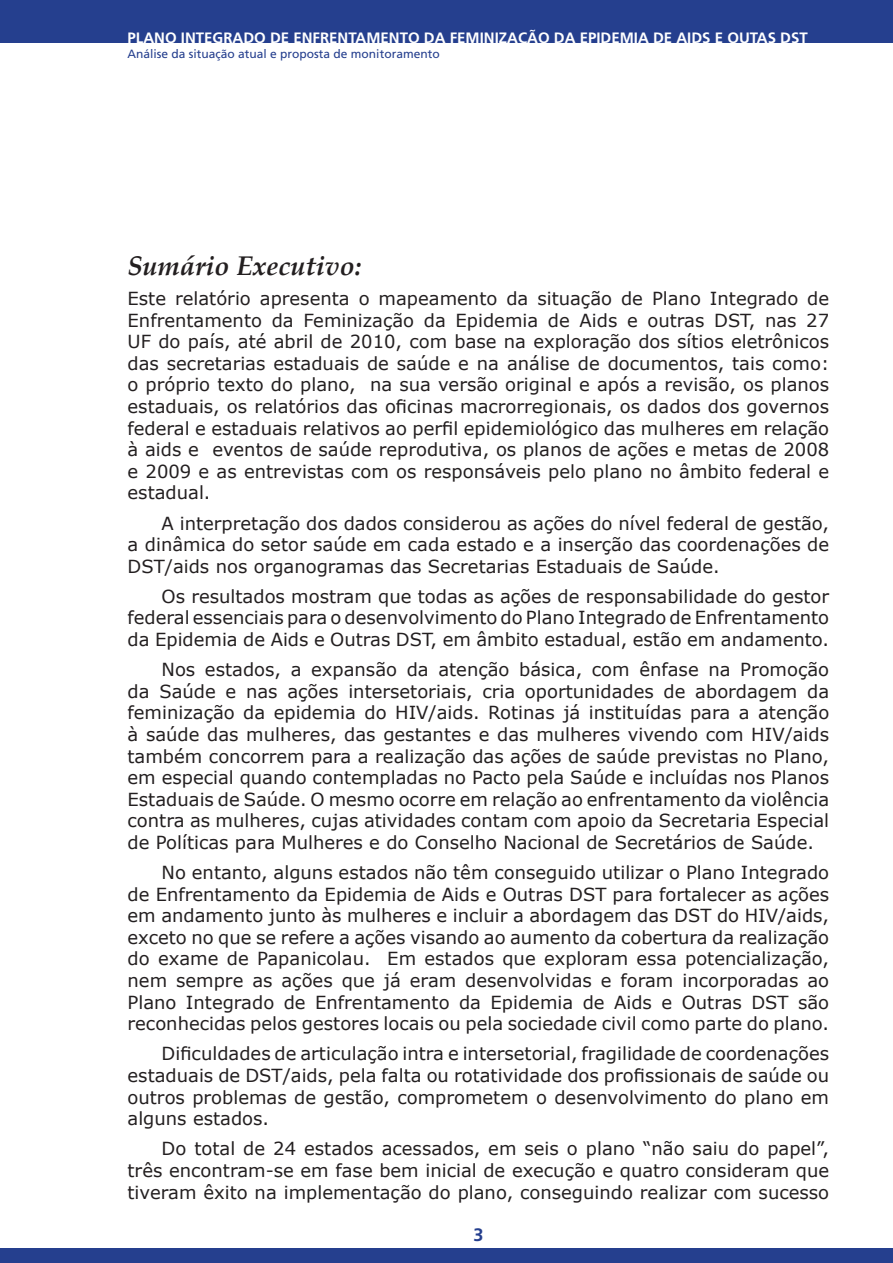
<style>
.page{position:relative;width:893px;height:1263px;background:#fff}
.page>*{position:absolute;margin:0;border:0;box-sizing:border-box;transform-origin:0 0}
.t1{font:italic 700 27px "Palatino Linotype";color:#231f20}
.t2{font:18px/21.6px "Verdana";color:#231f20;text-align:justify}
.t3{font:700 18px "Frutiger LT Std";color:#253f8e}
.t4{font:700 15px "Frutiger LT Std";color:#fff}
.t5{font:12px "Frutiger LT Std";color:#253f8e}
</style>
<div class="page">
<div style="left:0;top:0;width:893px;height:43px;background:#253f8e"></div>
<div style="left:0;top:1248px;width:893px;height:15px;background:#253f8e"></div>
<p class="t4" style="left:128px;top:29px;width:682px">PLANO INTEGRADO DE ENFRENTAMENTO DA FEMINIZAÇÃO DA EPIDEMIA DE AIDS E OUTAS DST</p>
<p class="t5" style="left:128px;top:46px;width:314px">Análise da situação atual e proposta de monitoramento</p>
<h1 class="t1" style="left:128px;top:247px;width:236px">Sumário Executivo:</h1>
<p class="t2" style="left:128px;top:288px;width:703px">Este relatório apresenta o mapeamento da situação de Plano Integrado de Enfrentamento da Feminização da Epidemia de Aids e outras DST, nas 27<br>UF do país, até abril de 2010, com base na exploração dos sítios eletrônicos das secretarias estaduais de saúde e na análise de documentos, tais como: o próprio texto do plano, na sua versão original e após a revisão, os planos estaduais, os relatórios das oficinas macrorregionais, os dados dos governos federal e estaduais relativos ao perfil epidemiológico das mulheres em relação à aids e eventos de saúde reprodutiva, os planos de ações e metas de 2008 e 2009 e as entrevistas com os responsáveis pelo plano no âmbito federal e estadual.</p>
<p class="t2" style="left:128px;top:512px;width:703px;text-indent:34px">A interpretação dos dados considerou as ações do nível federal de gestão, a dinâmica do setor saúde em cada estado e a inserção das coordenações de DST/aids nos organogramas das Secretarias Estaduais de Saúde.</p>
<p class="t2" style="left:128px;top:586px;width:703px;text-indent:34px">Os resultados mostram que todas as ações de responsabilidade do gestor federal essenciais para o desenvolvimento do Plano Integrado de Enfrentamento da Epidemia de Aids e Outras DST, em âmbito estadual, estão em andamento.</p>
<p class="t2" style="left:128px;top:659px;width:703px;text-indent:34px">Nos estados, a expansão da atenção básica, com ênfase na Promoção da Saúde e nas ações intersetoriais, cria oportunidades de abordagem da feminização da epidemia do HIV/aids. Rotinas já instituídas para a atenção à saúde das mulheres, das gestantes e das mulheres vivendo com HIV/aids também concorrem para a realização das ações de saúde previstas no Plano, em especial quando contempladas no Pacto pela Saúde e incluídas nos Planos Estaduais de Saúde. O mesmo ocorre em relação ao enfrentamento da violência contra as mulheres, cujas atividades contam com apoio da Secretaria Especial de Políticas para Mulheres e do Conselho Nacional de Secretários de Saúde.</p>
<p class="t2" style="left:128px;top:862px;width:703px;text-indent:34px">No entanto, alguns estados não têm conseguido utilizar o Plano Integrado de Enfrentamento da Epidemia de Aids e Outras DST para fortalecer as ações em andamento junto às mulheres e incluir a abordagem das DST do HIV/aids, exceto no que se refere a ações visando ao aumento da cobertura da realização do exame de Papanicolau. Em estados que exploram essa potencialização, nem sempre as ações que já eram desenvolvidas e foram incorporadas ao Plano Integrado de Enfrentamento da Epidemia de Aids e Outras DST são reconhecidas pelos gestores locais ou pela sociedade civil como parte do plano.</p>
<p class="t2" style="left:128px;top:1043px;width:703px;text-indent:34px">Dificuldades de articulação intra e intersetorial, fragilidade de coordenações estaduais de DST/aids, pela falta ou rotatividade dos profissionais de saúde ou outros problemas de gestão, comprometem o desenvolvimento do plano em alguns estados.</p>
<p class="t2" style="left:128px;top:1138px;width:703px;text-indent:34px">Do total de 24 estados acessados, em seis o plano “não saiu do papel”, três encontram-se em fase bem inicial de execução e quatro consideram que tiveram êxito na implementação do plano, conseguindo realizar com sucesso</p>
<p class="t3" style="left:473px;top:1224px;width:12px">3</p>
</div>
